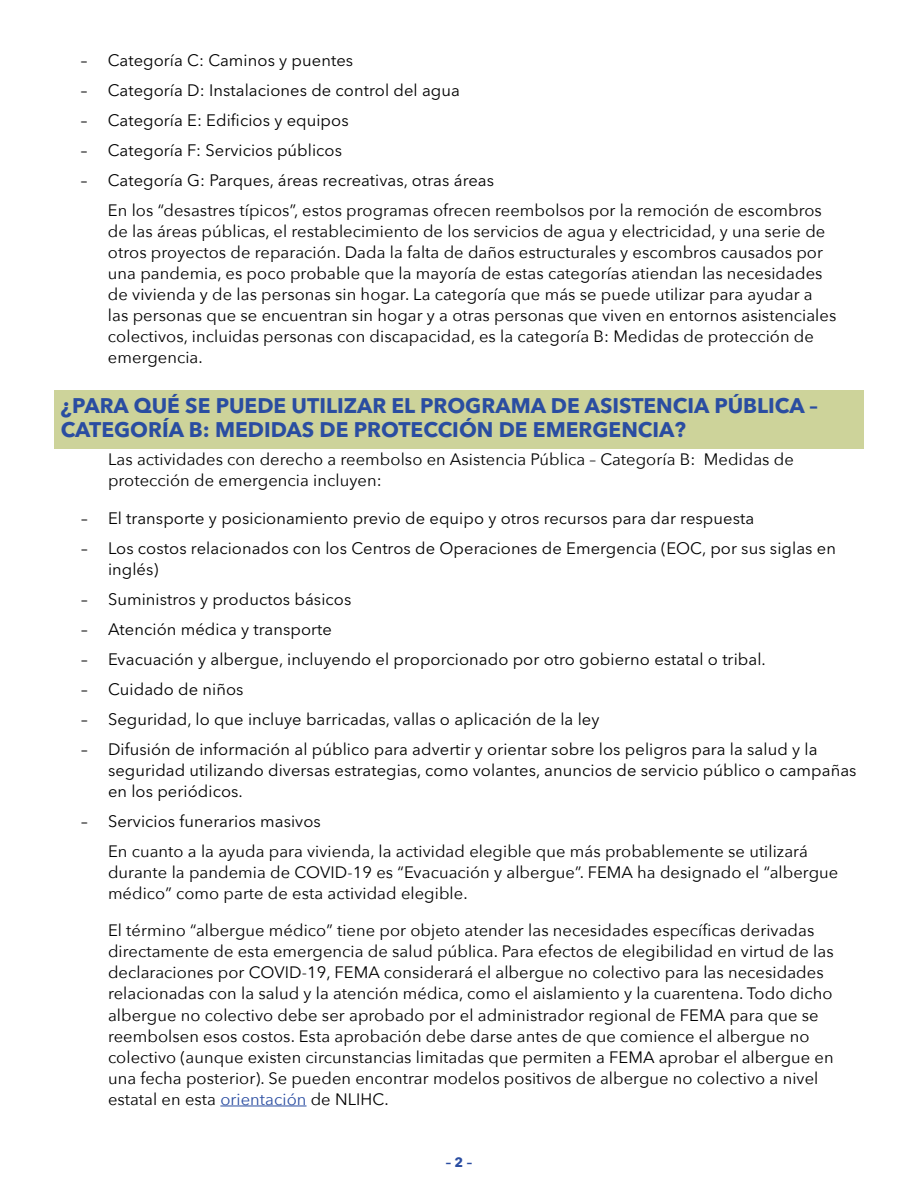
<style>
.page{position:relative;width:918px;height:1188px;background:#fff}
.page>*{position:absolute;margin:0;border:0;box-sizing:border-box;transform-origin:0 0}
.t1{font:700 21px/24px "Avenir Next LT Pro";color:#2a4da1}
.t2{font:16.5px/21px "Avenir Next";letter-spacing:.005em;color:#000}
.t3{font:16.5px/21px "Avenir Next LT Pro";letter-spacing:.005em;color:#000}
.t4{font:700 13.5px "Avenir Next LT Pro";color:#2a4da1}
.s1{color:#2a4da1}
</style>
<div class="page">
<div style="left:54px;top:390px;width:810px;height:59px;background:#cdd39a"></div>
<hr style="left:220px;top:1106px;width:87px;height:1px;background:#2a4da1">
<p class="t3" style="left:81px;top:50px;width:274px">– Categoría C: Caminos y puentes</p>
<p class="t3" style="left:81px;top:80px;width:380px">– Categoría D: Instalaciones de control del agua</p>
<p class="t3" style="left:81px;top:110px;width:269px">– Categoría E: Edificios y equipos</p>
<p class="t3" style="left:81px;top:140px;width:263px">– Categoría F: Servicios públicos</p>
<p class="t3" style="left:81px;top:170px;width:415px">– Categoría G: Parques, áreas recreativas, otras áreas</p>
<p class="t2" style="left:108px;top:200px;width:730px">En los “desastres típicos”, estos programas ofrecen reembolsos por la remoción de escombros de las áreas públicas, el restablecimiento de los servicios de agua y electricidad, y una serie de otros proyectos de reparación. Dada la falta de daños estructurales y escombros causados por una pandemia, es poco probable que la mayoría de estas categorías atiendan las necesidades de vivienda y de las personas sin hogar. La categoría que más se puede utilizar para ayudar a las personas que se encuentran sin hogar y a otras personas que viven en entornos asistenciales colectivos, incluidas personas con discapacidad, es la categoría B: Medidas de protección de emergencia.</p>
<p class="t1" style="left:61px;top:393px;width:759px">¿PARA QUÉ SE PUEDE UTILIZAR EL PROGRAMA DE ASISTENCIA PÚBLICA –<br>CATEGORÍA B: MEDIDAS DE PROTECCIÓN DE EMERGENCIA?</p>
<p class="t2" style="left:108px;top:449px;width:687px">Las actividades con derecho a reembolso en Asistencia Pública – Categoría B: Medidas de protección de emergencia incluyen:</p>
<p class="t3" style="left:81px;top:508px;width:675px">– El transporte y posicionamiento previo de equipo y otros recursos para dar respuesta</p>
<p class="t3" style="left:108px;top:538px;width:729px;text-indent:-27px">– Los costos relacionados con los Centros de Operaciones de Emergencia (EOC, por sus siglas en inglés)</p>
<p class="t3" style="left:81px;top:589px;width:272px">– Suministros y productos básicos</p>
<p class="t3" style="left:81px;top:619px;width:252px">– Atención médica y transporte</p>
<p class="t3" style="left:81px;top:649px;width:686px">– Evacuación y albergue, incluyendo el proporcionado por otro gobierno estatal o tribal.</p>
<p class="t3" style="left:81px;top:679px;width:164px">– Cuidado de niños</p>
<p class="t3" style="left:81px;top:709px;width:520px">– Seguridad, lo que incluye barricadas, vallas o aplicación de la ley</p>
<p class="t3" style="left:108px;top:739px;width:750px;text-indent:-27px">– Difusión de información al público para advertir y orientar sobre los peligros para la salud y la seguridad utilizando diversas estrategias, como volantes, anuncios de servicio público o campañas en los periódicos.</p>
<p class="t3" style="left:81px;top:811px;width:241px">– Servicios funerarios masivos</p>
<p class="t2" style="left:108px;top:840px;width:732px">En cuanto a la ayuda para vivienda, la actividad elegible que más probablemente se utilizará durante la pandemia de COVID-19 es “Evacuación y albergue”. FEMA ha designado el “albergue médico” como parte de esta actividad elegible.</p>
<p class="t2" style="left:108px;top:920px;width:727px">El término “albergue médico” tiene por objeto atender las necesidades específicas derivadas directamente de esta emergencia de salud pública. Para efectos de elegibilidad en virtud de las declaraciones por COVID-19, FEMA considerará el albergue no colectivo para las necesidades relacionadas con la salud y la atención médica, como el aislamiento y la cuarentena. Todo dicho albergue no colectivo debe ser aprobado por el administrador regional de FEMA para que se reembolsen esos costos. Esta aprobación debe darse antes de que comience el albergue no colectivo (aunque existen circunstancias limitadas que permiten a FEMA aprobar el albergue en una fecha posterior). Se pueden encontrar modelos positivos de albergue no colectivo a nivel estatal en esta <span class="s1">orientación</span> de NLIHC.</p>
<p class="t4" style="left:446px;top:1154px;width:28px">– 2 –</p>
</div>
